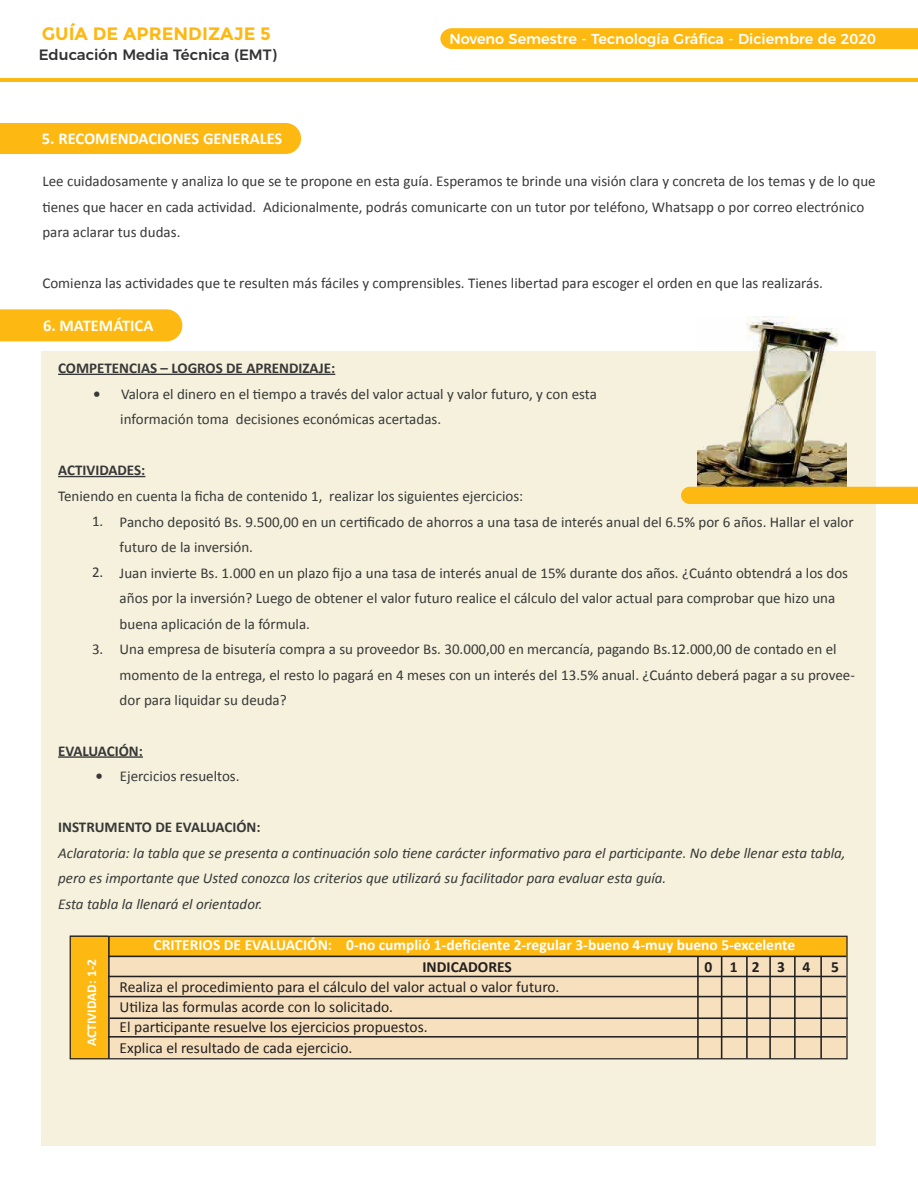
<style>
.page{position:relative;width:918px;height:1188px;background:#fff}
.page>*{position:absolute;margin:0;border:0;box-sizing:border-box;transform-origin:0 0}
.t1{font:700 18px "Montserrat";color:#fdb812}
.t2{font:700 16.5px "Calibri";color:#fff}
.t3{font:15.45px/20.1px "Calibri";color:#221f1f}
.t4{font:700 15.45px "Calibri";color:#fff}
.t5{font:700 15.45px "Calibri";color:#221f1f}
.t6{font:15px/25.5px "Calibri";color:#373837}
.t7{font:italic 15px/25.5px "Calibri";color:#373837}
.t8{font:700 15px "Calibri";color:#373837}
.t9{font:500 15px "Montserrat";color:#333232}
.t10{font:500 14.4px "Montserrat";color:#fff}
.t11{font:700 13.65px "Calibri";color:#fff}
.s1{font-weight:700}
</style>
<div class="page">
<div style="left:0;top:309px;width:182px;height:32px;background:#fdb812"></div>
<div style="left:42px;top:351px;width:834px;height:794px;background:#f6f1dd"></div>
<hr style="left:0;top:78px;width:918px;height:3px;background:#fdb812">
<div style="left:0;top:123px;width:301px;height:31px;background:#fdb812"></div>
<hr style="left:58px;top:374px;width:277px;height:1px;background:#373837">
<hr style="left:58px;top:476px;width:87px;height:1px;background:#373837">
<hr style="left:58px;top:756px;width:85px;height:2px;background:#373837">
<div style="left:440px;top:28px;width:478px;height:21px;background:#fdb812"></div>
<div style="left:70px;top:936px;width:38px;height:123px;background:#fdb812"></div>
<div style="left:108px;top:950px;width:739px;height:109px;background:#f6e0be"></div>
<div style="left:108px;top:936px;width:738px;height:20px;background:#fdb812"></div>
<hr style="left:108px;top:936px;width:2px;height:123px;background:#221f1f">
<hr style="left:108px;top:956px;width:738px;height:1px;background:#221f1f">
<hr style="left:108px;top:976px;width:738px;height:1px;background:#221f1f">
<hr style="left:108px;top:996px;width:738px;height:1px;background:#221f1f">
<hr style="left:110px;top:1017px;width:738px;height:2px;background:#221f1f">
<hr style="left:108px;top:1036px;width:738px;height:2px;background:#221f1f">
<div style="left:70px;top:936px;width:778px;height:123px;border:1px solid #221f1f"></div>
<hr style="left:697px;top:956px;width:2px;height:103px;background:#221f1f">
<hr style="left:721px;top:956px;width:1px;height:103px;background:#221f1f">
<hr style="left:746px;top:956px;width:2px;height:102px;background:#221f1f">
<hr style="left:769px;top:956px;width:2px;height:103px;background:#221f1f">
<hr style="left:794px;top:956px;width:2px;height:103px;background:#221f1f">
<hr style="left:820px;top:956px;width:2px;height:103px;background:#221f1f">
<img style="left:698px;top:316px;width:148px;height:171px">
<div style="left:681px;top:487px;width:237px;height:17px;background:#fdb812"></div>
<p class="t1" style="left:42px;top:23px;width:231px">GUÍA DE APRENDIZAJE 5</p>
<p class="t10" style="left:449px;top:33px;width:428px">Noveno Semestre - Tecnología Gráfica - Diciembre de 2020</p>
<p class="t9" style="left:39px;top:49px;width:240px">Educación Media Técnica (EMT)</p>
<p class="t2" style="left:42px;top:130px;width:242px">5. RECOMENDACIONES GENERALES</p>
<p class="t6" style="left:42px;top:169px;width:835px">Lee cuidadosamente y analiza lo que se te propone en esta guía. Esperamos te brinde una visión clara y concreta de los temas y de lo que tienes que hacer en cada actividad. Adicionalmente, podrás comunicarte con un tutor por teléfono, Whatsapp o por correo electrónico para aclarar tus dudas.</p>
<p class="t6" style="left:42px;top:271px;width:782px">Comienza las actividades que te resulten más fáciles y comprensibles. Tienes libertad para escoger el orden en que las realizarás.</p>
<p class="t2" style="left:43px;top:318px;width:112px">6. MATEMÁTICA</p>
<p class="t8" style="left:58px;top:361px;width:279px">COMPETENCIAS – LOGROS DE APRENDIZAJE:</p>
<p class="t8" style="left:93px;top:386px;width:9px">ï</p>
<p class="t6" style="left:120px;top:381px;width:478px">Valora el dinero en el tiempo a través del valor actual y valor futuro, y con esta información toma decisiones económicas acertadas.</p>
<p class="t8" style="left:58px;top:463px;width:89px">ACTIVIDADES:</p>
<p class="t6" style="left:92px;top:483px;width:433px;text-indent:-34px">Teniendo en cuenta la ficha de contenido 1, realizar los siguientes ejercicios:<br>1.</p>
<p class="t6" style="left:120px;top:509px;width:737px">Pancho depositó Bs. 9.500,00 en un certificado de ahorros a una tasa de interés anual del 6.5% por 6 años. Hallar el valor futuro de la inversión.<br>Juan invierte Bs. 1.000 en un plazo fijo a una tasa de interés anual de 15% durante dos años. ¿Cuánto obtendrá a los dos años por la inversión? Luego de obtener el valor futuro realice el cálculo del valor actual para comprobar que hizo una buena aplicación de la fórmula.<br>Una empresa de bisutería compra a su proveedor Bs. 30.000,00 en mercancía, pagando Bs.12.000,00 de contado en el momento de la entrega, el resto lo pagará en 4 meses con un interés del 13.5% anual. ¿Cuánto deberá pagar a su provee&shy;dor para liquidar su deuda?</p>
<p class="t6" style="left:92px;top:560px;width:13px">2.</p>
<p class="t6" style="left:92px;top:636px;width:13px">3.</p>
<p class="t6" style="left:95px;top:738px;width:146px;text-indent:-37px"><span class="s1">EVALUACIÓN:<br>ï</span> Ejercicios resueltos.</p>
<p class="t8" style="left:58px;top:820px;width:204px">INSTRUMENTO DE EVALUACIÓN:</p>
<p class="t7" style="left:58px;top:839px;width:789px">Aclaratoria: la tabla que se presenta a continuación solo tiene carácter informativo para el participante. No debe llenar esta tabla, pero es importante que Usted conozca los criterios que utilizará su facilitador para evaluar esta guía.<br>Esta tabla la llenará el orientador.</p>
<p class="t11" style="left:85px;top:1046px;width:89px;rotate:-90deg">ACTIVIDAD: 1-2</p>
<p class="t4" style="left:154px;top:935px;width:643px">CRITERIOS DE EVALUACIÓN: 0-no cumplió 1-deficiente 2-regular 3-bueno 4-muy bueno 5-excelente</p>
<p class="t5" style="left:422px;top:959px;width:91px">INDICADORES</p>
<p class="t3" style="left:120px;top:977px;width:441px">Realiza el procedimiento para el cálculo del valor actual o valor futuro.<br>Utiliza las formulas acorde con lo solicitado.<br>El participante resuelve los ejercicios propuestos.<br>Explica el resultado de cada ejercicio.</p>
<p class="t5" style="left:705px;top:959px;width:107px">0 1 2 3 4</p>
<p class="t5" style="left:831px;top:959px;width:9px">5</p>
</div>
